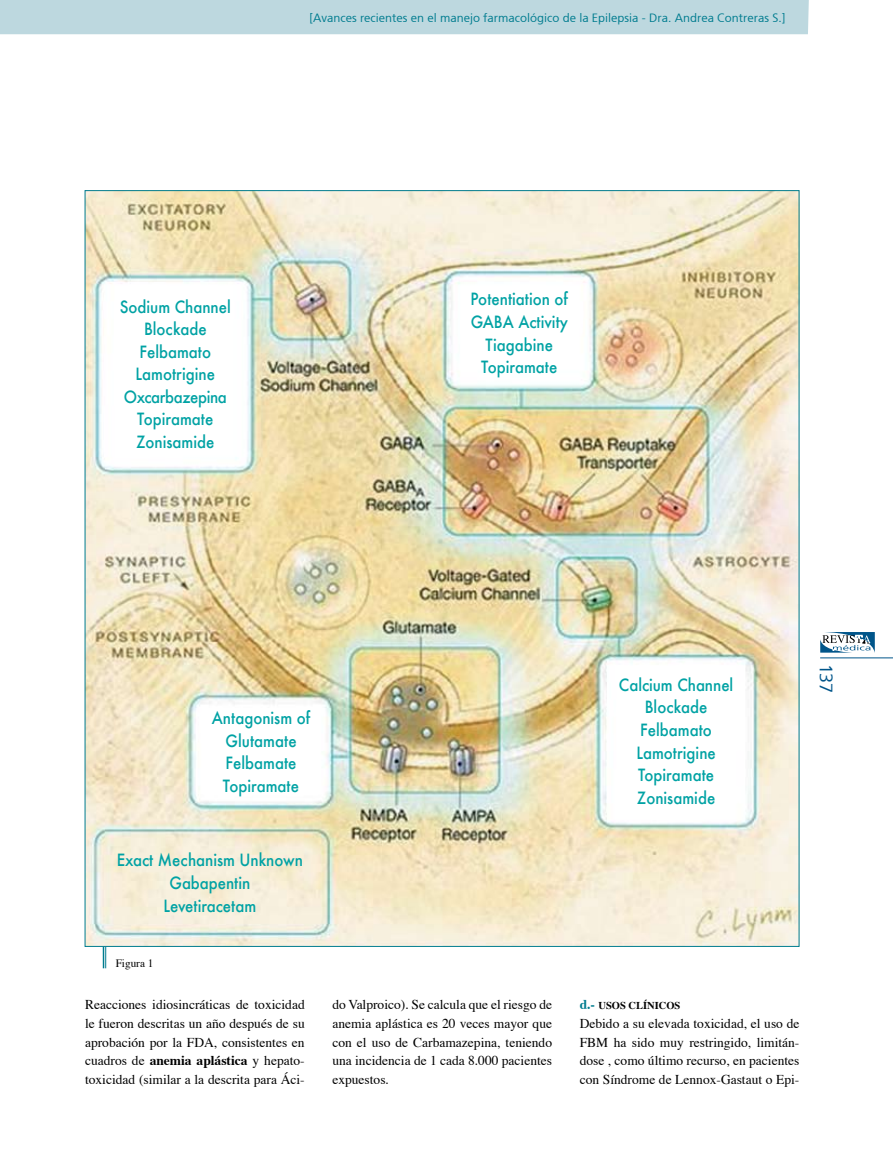
<style>
.page{position:relative;width:893px;height:1170px;background:#fff}
.page>*{position:absolute;margin:0;border:0;box-sizing:border-box;transform-origin:0 0}
.t1{font:18px "Weissach";color:#00558a}
.t2{font:500 16.5px/22.5px "Futura";color:#00a2a4;text-align:center;scale:.91 1}
.t3{font:13.5px/18.8px "Times";color:#000;text-align:justify}
.t4{font:12px "Weissach";color:#007c8f}
.t5{font:11.25px "Times";color:#000}
.t6{font:700 10.5px "Times";color:#000}
.s1{font-weight:700}
.s2{font-size:13.5px;color:#007c8f}
</style>
<div class="page">
<svg style="left:820px;top:632px;width:55px;height:20px"></svg>
<hr style="left:820px;top:657px;width:73px;height:1px;background:#00558a">
<hr style="left:105px;top:937px;width:1px;height:31px;background:#007c8f">
<hr style="left:103px;top:938px;width:1px;height:30px;background:#007c8f">
<div style="left:0;top:0;width:809px;height:34px;background:#bdd8df"></div>
<img style="left:87px;top:192px;width:710px;height:752px">
<p class="t4" style="left:309px;top:11px;width:477px">[Avances recientes en el manejo farmacológico de la Epilepsia - Dra. Andrea Contreras S.]</p>
<p class="t2" style="left:120px;top:295px;width:123px">Sodium Channel<br>Blockade<br>Felbamato<br>Lamotrigine<br>Oxcarbazepina<br>Topiramate<br>Zonisamide</p>
<p class="t2" style="left:471px;top:288px;width:109px">Potentiation of<br>GABA Activity<br>Tiagabine<br>Topiramate</p>
<p class="t2" style="left:212px;top:706px;width:110px">Antagonism of<br>Glutamate<br>Felbamate<br>Topiramate</p>
<p class="t2" style="left:117px;top:848px;width:206px">Exact Mechanism Unknown<br>Gabapentin<br>Levetiracetam</p>
<p class="t5" style="left:116px;top:952px;width:39px">Figura 1</p>
<p class="t2" style="left:619px;top:673px;width:127px">Calcium Channel<br>Blockade<br>Felbamato<br>Lamotrigine<br>Topiramate<br>Zonisamide</p>
<p class="t3" style="left:85px;top:994px;width:221px">Reacciones idiosincráticas de toxicidad le fueron descritas un año después de su aprobación por la FDA, consistentes en cuadros de <span class="s1">anemia aplástica</span> y hepato&shy;toxicidad (similar a la descrita para Áci-</p>
<p class="t3" style="left:332px;top:994px;width:221px">do Valproico). Se calcula que el riesgo de anemia aplástica es 20 veces mayor que con el uso de Carbamazepina, teniendo una incidencia de 1 cada 8.000 pacientes expuestos.</p>
<p class="t6" style="left:580px;top:995px;width:102px"><span class="s2">d.-</span> USOS CLÍNICOS</p>
<p class="t3" style="left:580px;top:1012px;width:221px">Debido a su elevada toxicidad, el uso de FBM ha sido muy restringido, limitán&shy;dose , como último recurso, en pacientes con Síndrome de Lennox-Gastaut o Epi-</p>
<h1 class="t1" style="left:837px;top:663px;width:31px;rotate:90deg">137</h1>
</div>
